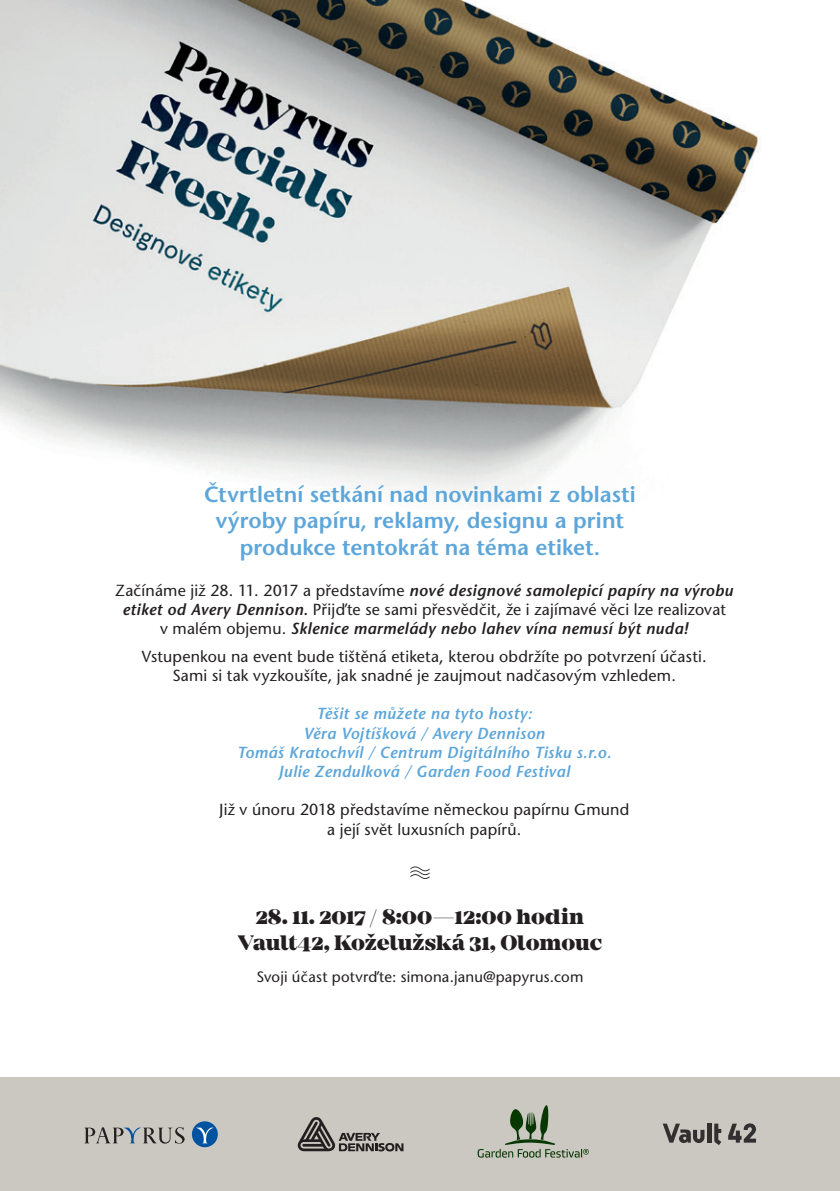
<style>
.page{position:relative;width:840px;height:1191px;background:#fff}
.page>*{position:absolute;margin:0;border:0;box-sizing:border-box;transform-origin:0 0}
.t1{font:600 22px/26.4px "Papyrus Sans";letter-spacing:.005em;color:#5da6da;text-align:center}
.t2{font:800 21.8px/26.2px "Mirador";letter-spacing:.005em;color:#231f20;text-align:center}
.t3{font:italic 600 16px/19.2px "Papyrus Sans";letter-spacing:.02em;color:#231f20;text-align:center}
.t4{font:16px/19.2px "Papyrus Sans";letter-spacing:.01em;color:#231f20;text-align:center}
.t5{font:italic 600 16px/19.2px "Papyrus Sans";letter-spacing:.02em;color:#5da6da;text-align:center}
.t6{font:15px "Papyrus Sans";letter-spacing:.015em;color:#231f20}
.s1{font-weight:400;font-style:normal}
</style>
<div class="page">
<div style="left:0;top:1077px;width:839px;height:114px;background:#cbc8c1"></div>
<img style="left:0;top:0;width:761px;height:496px">
<svg style="left:707px;top:1123px;width:3px;height:19px"></svg>
<svg style="left:662px;top:1123px;width:42px;height:20px"></svg>
<svg style="left:714px;top:1123px;width:7px;height:22px"></svg>
<svg style="left:728px;top:1123px;width:27px;height:19px"></svg>
<svg style="left:410px;top:866px;width:19px;height:13px"></svg>
<svg style="left:297px;top:1117px;width:106px;height:34px"></svg>
<svg style="left:192px;top:1121px;width:26px;height:26px"></svg>
<svg style="left:84px;top:1127px;width:100px;height:17px"></svg>
<svg style="left:196px;top:1127px;width:18px;height:16px"></svg>
<svg style="left:477px;top:1105px;width:111px;height:52px"></svg>
<h1 class="t1" style="left:204px;top:481px;width:433px">Čtvrtletní setkání nad novinkami z oblasti výroby papíru, reklamy, designu a print produkce tentokrát na téma etiket.</h1>
<p class="t3" style="left:115px;top:580px;width:619px"><span class="s1">Začínáme již 28. 11. 2017 a představíme</span> nové designové samolepicí papíry na výrobu etiket od Avery Dennison. <span class="s1">Přijďte se sami přesvědčit, že i zajímavé věci lze realizovat<br>v malém objemu.</span> Sklenice marmelády nebo lahev vína nemusí být nuda!</p>
<p class="t4" style="left:142px;top:646px;width:566px">Vstupenkou na event bude tištěná etiketa, kterou obdržíte po potvrzení účasti.<br>Sami si tak vyzkoušíte, jak snadné je zaujmout nadčasovým vzhledem.</p>
<p class="t5" style="left:237px;top:704px;width:375px">Těšit se můžete na tyto hosty:<br>Věra Vojtíšková / Avery Dennison<br>Tomáš Kratochvíl / Centrum Digitálního Tisku s.r.o.<br>Julie Zendulková / Garden Food Festival</p>
<p class="t4" style="left:219px;top:800px;width:411px">Již v únoru 2018 představíme německou papírnu Gmund a její svět luxusních papírů.</p>
<h2 class="t2" style="left:238px;top:904px;width:365px">28. 11. 2017 / 8:00—12:00 hodin<br>Vault42, Koželužská 31, Olomouc</h2>
<p class="t6" style="left:256px;top:967px;width:328px">Svoji účast potvrďte: simona.janu@papyrus.com</p>
</div>
